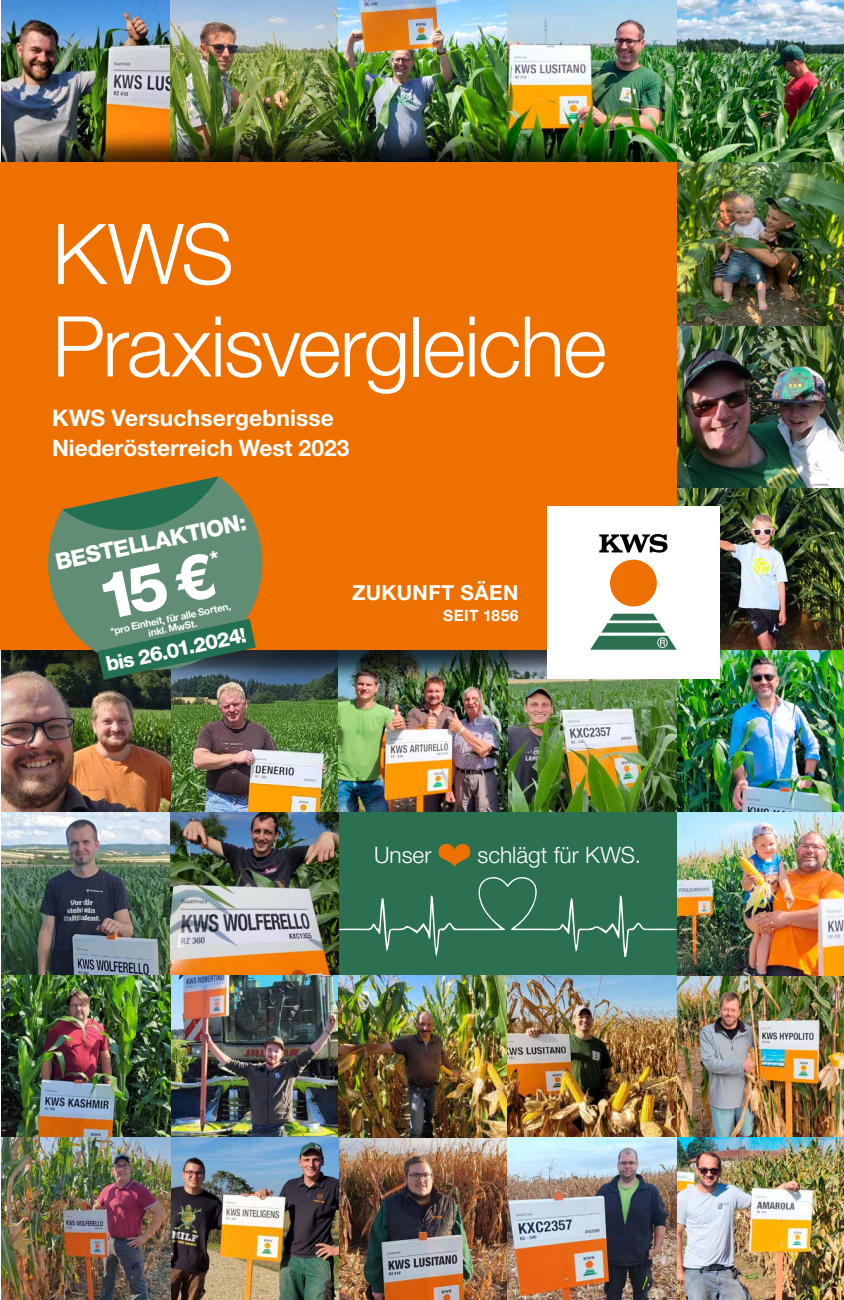
<style>
.page{position:relative;width:844px;height:1300px;background:#fff}
.page>*{position:absolute;margin:0;border:0;box-sizing:border-box;transform-origin:0 0}
.t1{font:300 84px/92.4px "Helvetica Neue LT Std";letter-spacing:-.025em;color:#fff}
.t2{font:700 22.75px/29.4px "Helvetica Neue LT Std";color:#fff}
.t3{font:800 22.75px "Helvetica Neue LT Std";color:#fff}
.t4{font:300 22.57px "Helvetica Neue LT Std";color:#fff}
.t5{font:700 20.65px "Helvetica Neue LT Std";letter-spacing:.02em;color:#fff}
.t6{font:800 20.47px "Helvetica Neue LT Std";color:#fff}
.t7{font:700 15.58px "Helvetica Neue LT Std";letter-spacing:.025em;color:#fff}
.t8{font:700 9.97px/10px "Helvetica Neue LT Std";color:#fff;text-align:center}
.s1{color:#ee7100}
</style>
<div class="page">
<img style="left:339px;top:1137px;width:168px;height:163px">
<img style="left:676px;top:487px;width:167px;height:163px">
<img style="left:676px;top:325px;width:167px;height:162px">
<img style="left:1px;top:0;width:169px;height:126px">
<img style="left:170px;top:0;width:169px;height:126px">
<img style="left:339px;top:0;width:168px;height:126px">
<img style="left:676px;top:0;width:167px;height:162px">
<img style="left:676px;top:650px;width:167px;height:162px">
<img style="left:170px;top:686px;width:169px;height:126px">
<img style="left:1px;top:686px;width:169px;height:126px">
<img style="left:507px;top:686px;width:169px;height:126px">
<img style="left:676px;top:162px;width:167px;height:163px">
<img style="left:507px;top:0;width:169px;height:126px">
<img style="left:1px;top:812px;width:169px;height:163px">
<img style="left:170px;top:812px;width:169px;height:163px">
<img style="left:339px;top:686px;width:168px;height:126px">
<img style="left:170px;top:975px;width:169px;height:162px">
<img style="left:676px;top:975px;width:167px;height:162px">
<img style="left:339px;top:975px;width:168px;height:162px">
<img style="left:507px;top:975px;width:169px;height:162px">
<img style="left:1px;top:975px;width:169px;height:162px">
<img style="left:676px;top:1137px;width:167px;height:163px">
<img style="left:676px;top:812px;width:167px;height:163px">
<img style="left:170px;top:1137px;width:169px;height:163px">
<img style="left:1px;top:1137px;width:169px;height:163px">
<img style="left:507px;top:1137px;width:169px;height:163px">
<div style="left:0;top:615px;width:691px;height:71px;background:#000;opacity:.75"></div>
<div style="left:0;top:126px;width:691px;height:71px;background:#000;opacity:.75"></div>
<div style="left:339px;top:812px;width:337px;height:163px;background:#2b7050"></div>
<svg style="left:339px;top:877px;width:337px;height:80px"></svg>
<div style="left:0;top:162px;width:676px;height:488px;background:#ee7100"></div>
<div style="left:546px;top:506px;width:173px;height:172px;background:#fff"></div>
<svg style="left:590px;top:614px;width:86px;height:36px"></svg>
<div style="left:610px;top:560px;width:46px;height:46px;background:#ee7100;border-radius:50%"></div>
<svg style="left:599px;top:534px;width:68px;height:19px"></svg>
<svg style="left:45px;top:476px;width:227px;height:204px;fill:#608d74"></svg>
<svg style="left:62px;top:476px;width:156px;height:58px"></svg>
<svg style="left:97px;top:550px;width:159px;height:130px;background:#4f7f68"></svg>
<h1 class="t1" style="left:52px;top:206px;width:556px">KWS<br>Praxisvergleiche</h1>
<p class="t2" style="left:52px;top:403px;width:299px">KWS Versuchsergebnisse<br>Niederösterreich West 2023</p>
<p class="t3" style="left:53px;top:549px;width:196px;rotate:-12deg">BESTELLAKTION:</p>
<p class="t8" style="left:110px;top:626px;width:124px;rotate:-12deg">*pro Einheit, für alle Sorten, inkl. MwSt.</p>
<p class="t6" style="left:104px;top:652px;width:144px;rotate:-12deg">bis 26.01.2024!</p>
<p class="t5" style="left:352px;top:579px;width:168px">ZUKUNFT SÄEN</p>
<p class="t7" style="left:443px;top:606px;width:77px">SEIT 1856</p>
<p class="t4" style="left:374px;top:841px;width:268px">Unser <span class="s1">❤</span> schlägt für KWS.</p>
</div>
